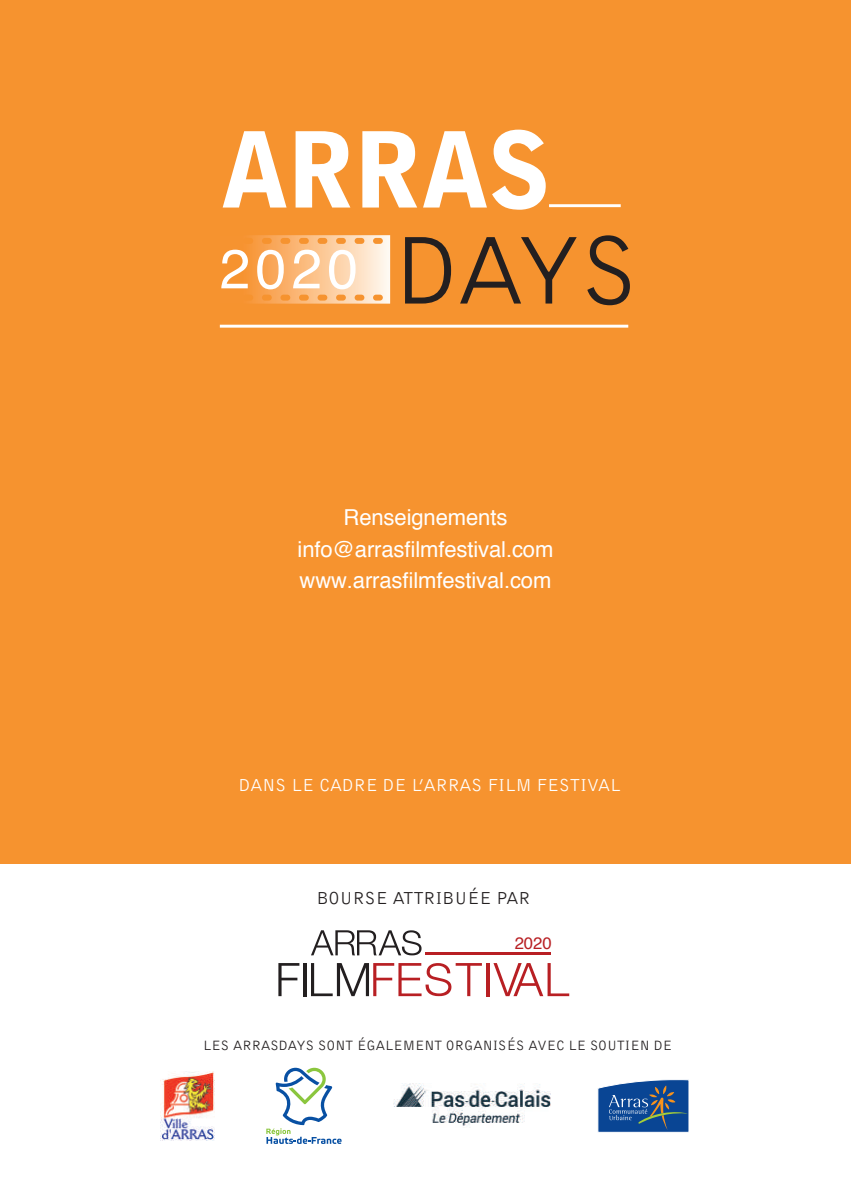
<style>
.page{position:relative;width:851px;height:1191px;background:#fff}
.page>*{position:absolute;margin:0;border:0;box-sizing:border-box;transform-origin:0 0}
.t1{font:900 104px "Bell Gothic";letter-spacing:-.025em;color:#fff}
.t2{font:55.2px "Helvetica";color:#fff}
.t3{font:22px/31.4px "Helvetica";letter-spacing:-.005em;color:#fff;text-align:center}
.t4{font:18px "Bell Gothic BT";color:#fff}
.t5{font:18px "Bell Gothic BT";color:#231f20}
.t6{font:16.6px "Helvetica";color:#b81f23}
.t7{font:14px "Bell Gothic BT";color:#231f20}
.s1{font-family:"Bell Gothic BT";font-size:100px;color:#231f20}
</style>
<div class="page">
<div style="left:0;top:0;width:850px;height:864px;background:#f6932f"></div>
<hr style="left:549px;top:204px;width:71px;height:3px;background:#fff">
<hr style="left:220px;top:325px;width:408px;height:3px;background:#fff">
<svg style="left:250px;top:235px;width:140px;height:69px;background:#fbc591"></svg>
<svg style="left:292px;top:303px;width:86px;height:1px"></svg>
<div style="left:373px;top:238px;width:10px;height:6px;background:#f6932f;border-radius:3px"></div>
<div style="left:373px;top:295px;width:10px;height:5px;background:#f6932f;border-radius:3px"></div>
<div style="left:354px;top:238px;width:10px;height:6px;background:#f6932f;border-radius:3px"></div>
<div style="left:354px;top:295px;width:10px;height:5px;background:#f6932f;border-radius:3px"></div>
<div style="left:336px;top:238px;width:10px;height:6px;background:#f6932f;border-radius:3px"></div>
<div style="left:336px;top:295px;width:10px;height:5px;background:#f6932f;border-radius:3px"></div>
<div style="left:317px;top:238px;width:10px;height:6px;background:#f6932f;border-radius:3px"></div>
<div style="left:317px;top:295px;width:10px;height:5px;background:#f6932f;border-radius:3px"></div>
<div style="left:299px;top:238px;width:10px;height:6px;background:#f6932f;border-radius:3px"></div>
<div style="left:299px;top:295px;width:10px;height:5px;background:#f6932f;border-radius:3px"></div>
<div style="left:280px;top:238px;width:10px;height:6px;background:#f6932f;border-radius:3px"></div>
<div style="left:280px;top:295px;width:10px;height:5px;background:#f6932f;border-radius:3px"></div>
<div style="left:262px;top:238px;width:10px;height:6px;background:#f6932f;border-radius:3px"></div>
<div style="left:262px;top:295px;width:10px;height:5px;background:#f6932f;border-radius:3px"></div>
<div style="left:243px;top:238px;width:10px;height:6px;background:#f6932f;border-radius:3px"></div>
<div style="left:243px;top:295px;width:10px;height:5px;background:#f6932f;border-radius:3px"></div>
<img style="left:160px;top:1071px;width:54px;height:69px">
<svg style="left:598px;top:1132px;width:91px;height:1px"></svg>
<svg style="left:597px;top:1079px;width:92px;height:53px;background:#33619a"></svg>
<svg style="left:266px;top:1067px;width:76px;height:77px"></svg>
<img style="left:394px;top:1084px;width:156px;height:42px">
<svg style="left:278px;top:963px;width:21px;height:33px"></svg>
<hr style="left:303px;top:963px;width:4px;height:33px;background:#231f20">
<svg style="left:311px;top:963px;width:171px;height:33px"></svg>
<hr style="left:486px;top:963px;width:3px;height:33px;background:#b81f23">
<svg style="left:493px;top:963px;width:76px;height:33px"></svg>
<svg style="left:311px;top:930px;width:110px;height:25px"></svg>
<hr style="left:425px;top:952px;width:125px;height:3px;background:#b81f23">
<h1 class="t1" style="left:220px;top:109px;width:332px">ARRAS</h1>
<h2 class="t2" style="left:219px;top:226px;width:423px">2020 <span class="s1">DAYS</span></h2>
<p class="t3" style="left:297px;top:502px;width:257px">Renseignements info@arrasfilmfestival.com www.arrasfilmfestival.com</p>
<p class="t4" style="left:239px;top:773px;width:383px">DANS LE CADRE DE L’ARRAS FILM FESTIVAL</p>
<p class="t5" style="left:317px;top:887px;width:215px">BOURSE ATTRIBUÉE PAR</p>
<p class="t6" style="left:514px;top:930px;width:39px">2020</p>
<p class="t7" style="left:203px;top:1036px;width:470px">LES ARRASDAYS SONT ÉGALEMENT ORGANISÉS AVEC LE SOUTIEN DE</p>
</div>
